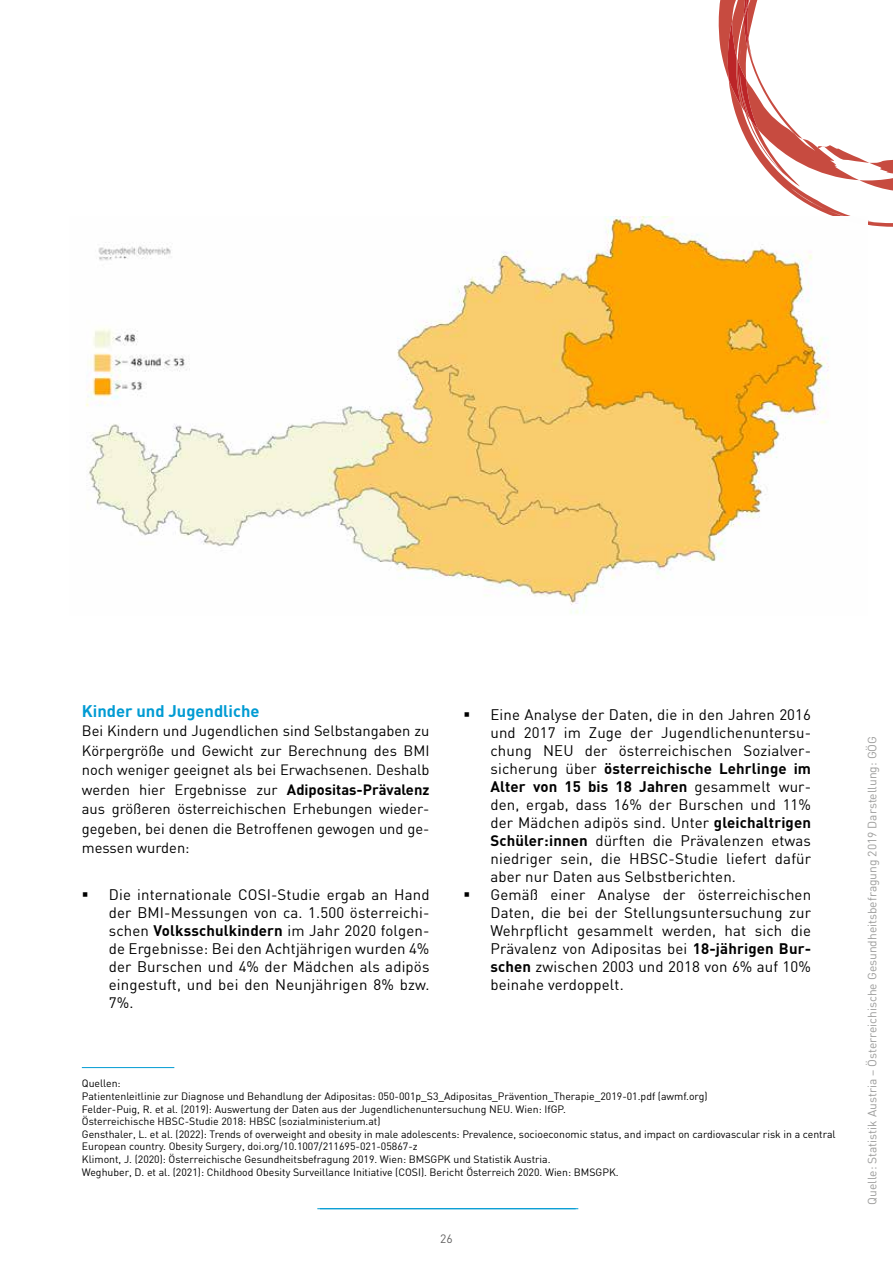
<style>
.page{position:relative;width:893px;height:1263px;background:#fff}
.page>*{position:absolute;margin:0;border:0;box-sizing:border-box;transform-origin:0 0}
.t1{font:700 16.5px "DIN";color:#019bd3}
.t2{font:15px/18px "DIN";letter-spacing:.01em;color:#000;text-align:justify}
.t3{font:14.7px/19.5px "DIN";color:#000;text-align:justify}
.t4{font:12px "DIN";color:#9d9d9c}
.t5{font:12px "DIN";color:#646363}
.t6{font:10.5px/12.6px "DIN";color:#000}
.s1{font-weight:700}
</style>
<div class="page">
<hr style="left:320px;top:1208px;width:258px;height:1px;background:#019bd3">
<hr style="left:317px;top:1208px;width:259px;height:1px;background:#019bd3">
<svg style="left:718px;top:0;width:175px;height:227px"></svg>
<img style="left:86px;top:216px;width:781px;height:398px">
<hr style="left:82px;top:1067px;width:92px;height:1px;background:#019bd3">
<p class="t1" style="left:82px;top:700px;width:179px">Kinder und Jugendliche</p>
<p class="t3" style="left:82px;top:721px;width:349px">Bei Kindern und Jugendlichen sind Selbstangaben zu Körpergröße und Gewicht zur Berechnung des BMI noch weniger geeignet als bei Erwachsenen. Deshalb werden hier Ergebnisse zur <span class="s1">Adipositas-Prävalenz </span>aus größeren österreichischen Erhebungen wieder&shy;gegeben, bei denen die Betroffenen gewogen und ge&shy;messen wurden:</p>
<p class="t2" style="left:109px;top:885px;width:322px">Die internationale COSI-Studie ergab an Hand der BMI-Messungen von ca. 1.500 österreichi&shy;schen <span class="s1">Volksschulkindern</span> im Jahr 2020 folgen&shy;de Ergebnisse: Bei den Achtjährigen wurden 4% der Burschen und 4% der Mädchen als adipös eingestuft, und bei den Neunjährigen 8% bzw.<br>7%.</p>
<p class="t2" style="left:490px;top:705px;width:322px;text-align:left">Eine Analyse der Daten, die in den Jahren 2016 und 2017 im Zuge der Jugendlichenuntersu&shy;chung NEU der österreichischen Sozialver&shy;sicherung über <span class="s1">österreichische Lehrlinge im Alter von 15 bis 18 Jahren</span> gesammelt wur&shy;den, ergab, dass 16% der Burschen und 11% der Mädchen adipös sind. Unter <span class="s1">gleichaltrigen Schüler:innen</span> dürften die Prävalenzen etwas niedriger sein, die HBSC-Studie liefert dafür aber nur Daten aus Selbstberichten.<br>Gemäß einer Analyse der österreichischen Daten, die bei der Stellungsuntersuchung zur Wehrpflicht gesammelt werden, hat sich die Prävalenz von Adipositas bei <span class="s1">18-jährigen Bur&shy;schen</span> zwischen 2003 und 2018 von 6% auf 10% beinahe verdoppelt.</p>
<p class="t6" style="left:82px;top:1077px;width:755px">Quellen:<br>Patientenleitlinie zur Diagnose und Behandlung der Adipositas: 050-001p_S3_Adipositas_Prävention_Therapie_2019-01.pdf (awmf.org)<br>Felder-Puig, R. et al. (2019): Auswertung der Daten aus der Jugendlichenuntersuchung NEU. Wien: IfGP.<br>Österreichische HBSC-Studie 2018: HBSC (sozialministerium.at)<br>Gensthaler, L. et al. (2022): Trends of overweight and obesity in male adolescents: Prevalence, socioeconomic status, and impact on cardiovascular risk in a central European country. Obesity Surgery, doi.org/10.1007/211695-021-05867-z<br>Klimont, J. (2020): Österreichische Gesundheitsbefragung 2019. Wien: BMSGPK und Statistik Austria.<br>Weghuber, D. et al. (2021): Childhood Obesity Surveillance Initiative (COSI). Bericht Österreich 2020. Wien: BMSGPK.</p>
<p class="t5" style="left:440px;top:1231px;width:14px">26</p>
<p class="t4" style="left:865px;top:1204px;width:470px;rotate:-90deg">Quelle: Statistik Austria – Österreichische Gesundheitsbefragung 2019 Darstellung: GÖG</p>
</div>
